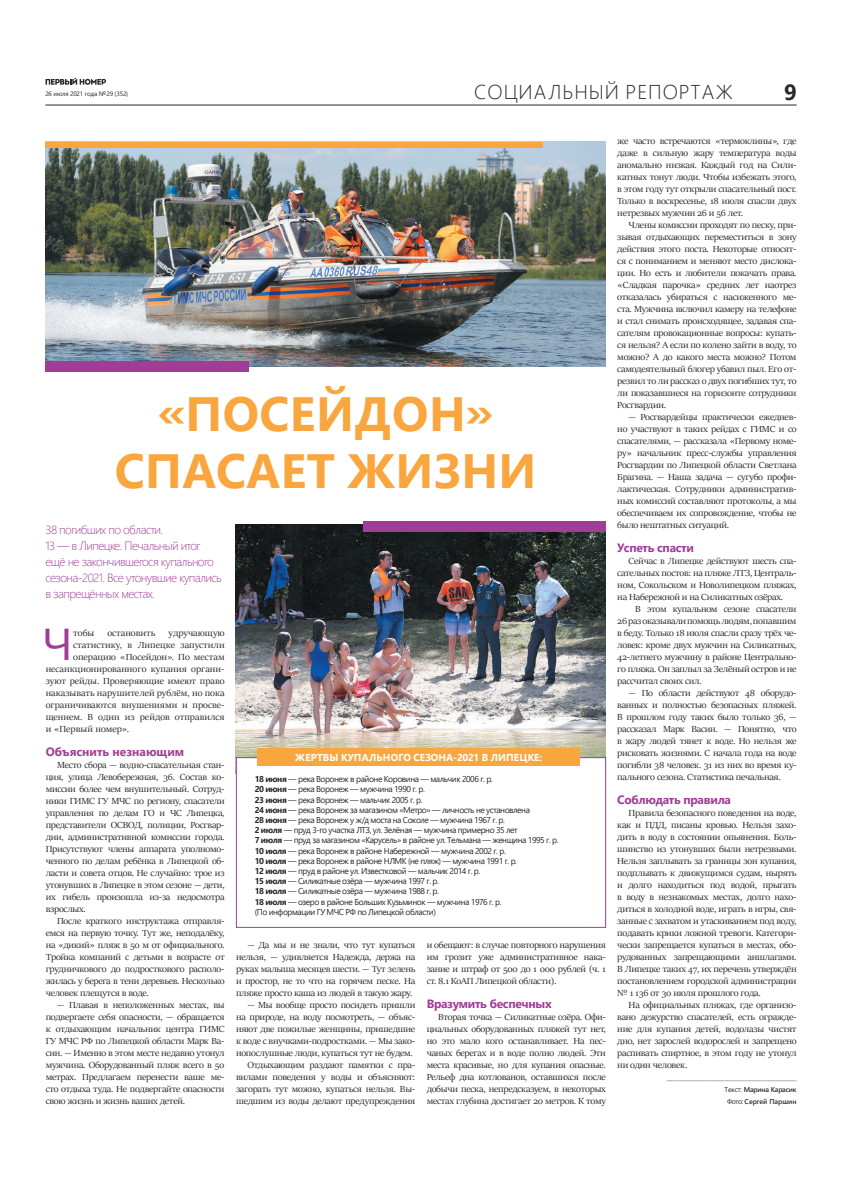
<style>
.page{position:relative;width:842px;height:1191px;background:#fff}
.page>*{position:absolute;margin:0;border:0;box-sizing:border-box;transform-origin:0 0}
.t1{font:700 48px/57px "Segoe UI";letter-spacing:.01em;color:#faa63f;text-align:center}
.t2{font:44.5px "Segoe UI";color:#a13d96;scale:1.07 1}
.t3{font:700 22px "Segoe UI";color:#2b292a}
.t4{font:300 20px "Segoe UI";letter-spacing:.045em;color:#2b292a}
.t5{font:300 12px/16px "Segoe UI";letter-spacing:-.05em;color:#a13d96}
.t6{font:700 12px "Segoe UI";letter-spacing:-.025em;color:#a13d96}
.t7{font:700 12px "Segoe UI";color:#a13d96}
.t8{font:700 10px "Segoe UI";letter-spacing:.01em;color:#fff}
.t9{font:9.9px/12px "Sitka Banner";letter-spacing:-.025em;color:#2b292a;text-align:justify;scale:1.07 1}
.t10{font:9.9px "Sitka Banner";color:#2b292a;scale:1.07 1}
.t11{font:8.5px/10.2px "Segoe UI";letter-spacing:-.055em;color:#2b292a}
.t12{font:600 7px/12px "Segoe UI";letter-spacing:-.025em;color:#2b292a;text-align:center}
.t13{font:6.4px "Segoe UI";letter-spacing:-.025em;color:#2b292a}
.s1{font-weight:700}
.s2{font-weight:400}
</style>
<div class="page">
<hr style="left:45px;top:104px;width:752px;height:1px;background:#2b292a">
<svg style="left:46px;top:78px;width:60px;height:7px"></svg>
<img style="left:46px;top:141px;width:560px;height:225px">
<img style="left:236px;top:524px;width:370px;height:233px">
<div style="left:45px;top:142px;width:497px;height:5px;background:#faa63f"></div>
<div style="left:363px;top:521px;width:243px;height:10px;background:#a13d96"></div>
<div style="left:45px;top:361px;width:204px;height:11px;background:#a13d96"></div>
<div style="left:236px;top:757px;width:370px;height:171px;background:#fff;border:1px solid #a13d96"></div>
<div style="left:257px;top:748px;width:323px;height:18px;background:#faa63f"></div>
<h3 class="t4" style="left:474px;top:73px;width:260px">СОЦИАЛЬНЫЙ РЕПОРТАЖ</h3>
<p class="t13" style="left:45px;top:88px;width:84px">26 июля 2021 года №29 (352)</p>
<h3 class="t3" style="left:784px;top:71px;width:14px">9</h3>
<h1 class="t1" style="left:115px;top:382px;width:423px">«ПОСЕЙДОН»<br>СПАСАЕТ ЖИЗНИ</h1>
<p class="t5" style="left:45px;top:521px;width:178px">38 погибших по области.<br>13 — в Липецке. Печальный итог ещё не закончившегося купального сезона-2021. Все утонувшие купались в запрещённых местах.</p>
<h2 class="t2" style="left:42px;top:602px;width:31px">Ч</h2>
<p class="t9" style="left:73px;top:627px;width:21px">тобы</p>
<p class="t10" style="left:107px;top:626px;width:46px">остановить</p>
<p class="t10" style="left:169px;top:626px;width:54px">удручающую</p>
<p class="t10" style="left:73px;top:638px;width:143px">статистику, в Липецке запустили</p>
<p class="t10" style="left:73px;top:650px;width:143px">операцию «Посейдон». По местам</p>
<p class="t10" style="left:46px;top:662px;width:169px">несанкционированного купания органи-</p>
<p class="t10" style="left:46px;top:674px;width:169px">зуют рейды. Проверяющие имеют право</p>
<p class="t10" style="left:46px;top:686px;width:169px">наказывать нарушителей рублём, но пока</p>
<p class="t10" style="left:46px;top:698px;width:169px">ограничиваются внушениями и просве-</p>
<p class="t10" style="left:46px;top:710px;width:169px">щением. В один из рейдов отправился</p>
<p class="t10" style="left:46px;top:722px;width:79px">и «Первый номер».</p>
<p class="t7" style="left:46px;top:740px;width:140px">Объяснить незнающим</p>
<p class="t9" style="left:46px;top:759px;width:169px;text-indent:11px">Место сбора — водно-спасательная стан&shy;ция, улица Левобережная, 36. Состав ко&shy;миссии более чем внушительный. Сотруд&shy;ники ГИМС ГУ МЧС по региону, спасатели управления по делам ГО и ЧС Липецка, представители ОСВОД, полиции, Росгвар&shy;дии, административной комиссии города.<br>Присутствуют члены аппарата уполномо&shy;ченного по делам ребёнка в Липецкой об&shy;ласти и совета отцов. Не случайно: трое из утонувших в Липецке в этом сезоне — дети, их гибель произошла из-за недосмотра взрослых.</p>
<p class="t9" style="left:46px;top:915px;width:169px;text-indent:11px">После краткого инструктажа отправля&shy;емся на первую точку. Тут же, неподалёку, на «дикий» пляж в 50 м от официального.<br>Тройка компаний с детьми в возрасте от грудничкового до подросткового располо&shy;жилась у берега в тени деревьев. Несколько человек плещутся в воде.</p>
<p class="t9" style="left:46px;top:999px;width:169px;text-indent:11px">— Плавая в неположенных местах, вы подвергаете себя опасности, — обращается к отдыхающим начальник центра ГИМС ГУ МЧС РФ по Липецкой области Марк Ва&shy;син. — Именно в этом месте недавно утонул мужчина. Оборудованный пляж всего в 50 метрах. Предлагаем перенести ваше ме&shy;сто отдыха туда. Не подвергайте опасности свою жизнь и жизнь ваших детей.</p>
<p class="t8" style="left:295px;top:748px;width:248px">ЖЕРТВЫ КУПАЛЬНОГО СЕЗОНА-2021 В ЛИПЕЦКЕ:</p>
<p class="t11" style="left:255px;top:773px;width:305px"><span class="s1">18 июня</span> — река Воронеж в районе Коровина — мальчик 2006 г. р.<br><span class="s1">20 июня</span> — река Воронеж — мужчина 1990 г. р.<br><span class="s1">23 июня</span> — река Воронеж — мальчик 2005 г. р.<br><span class="s1">24 июня</span> — река Воронеж за магазином «Метро» — личность не установлена<br><span class="s1">28 июня</span> — река Воронеж у ж/д моста на Соколе — мужчина 1967 г. р.<br><span class="s1">2 июля</span> — пруд 3-го участка ЛТЗ, ул. Зелёная — мужчина примерно 35 лет<br><span class="s1">7 июля</span> — пруд за магазином «Карусель» в районе ул. Тельмана — женщина 1995 г. р.<br><span class="s1">10 июля</span> — река Воронеж в районе Набережной — мужчина 2002 г. р.<br><span class="s1">10 июля</span> — река Воронеж в районе НЛМК (не пляж) — мужчина 1991 г. р.<br><span class="s1">12 июля</span> — пруд в районе ул. Известковой — мальчик 2014 г. р.<br><span class="s1">15 июля</span> — Силикатные озёра — мужчина 1997 г. р.<br><span class="s1">18 июля</span> — Силикатные озёра — мужчина 1988 г. р.<br><span class="s1">18 июля</span> — озеро в районе Больших Кузьминок — мужчина 1976 г. р.<br>(По информации ГУ МЧС РФ по Липецкой области)</p>
<p class="t9" style="left:427px;top:939px;width:169px">и обещают: в случае повторного нарушения им грозит уже административное нака&shy;зание и штраф от 500 до 1 000 рублей (ч. 1 ст. 8.1 КоАП Липецкой области).</p>
<p class="t6" style="left:427px;top:992px;width:126px">Вразумить беспечных</p>
<p class="t9" style="left:427px;top:1011px;width:169px;text-indent:11px">Вторая точка — Силикатные озёра. Офи&shy;циальных оборудованных пляжей тут нет, но это мало кого останавливает. На пес&shy;чаных берегах и в воде полно людей. Эти места красивые, но для купания опасные.<br>Рельеф дна котлованов, оставшихся после добычи песка, непредсказуем, в некоторых местах глубина достигает 20 метров. К тому</p>
<p class="t9" style="left:236px;top:939px;width:169px;text-indent:11px">— Да мы и не знали, что тут купаться нельзя, — удивляется Надежда, держа на руках малыша месяцев шести. — Тут зелень и простор, не то что на горячем песке. На пляже просто каша из людей в такую жару.</p>
<p class="t9" style="left:236px;top:999px;width:169px;text-align:right">— Мы вообще просто посидеть пришли на природе, на воду посмотреть, — объяс&shy;няют две пожилые женщины, пришедшие к воде с внучками-подростками. — Мы зако&shy;нопослушные люди, купаться тут не будем.<br>Отдыхающим раздают памятки с пра&shy;вилами поведения у воды и объясняют: загорать тут можно, купаться нельзя. Вы&shy;шедшим из воды делают предупреждения</p>
<p class="t9" style="left:617px;top:135px;width:169px">же часто встречаются «термоклины», где даже в сильную жару температура воды аномально низкая. Каждый год на Сили&shy;катных тонут люди. Чтобы избежать этого, в этом году тут открыли спасательный пост.<br>Только в воскресенье, 18 июля спасли двух нетрезвых мужчин 26 и 56 лет.</p>
<p class="t9" style="left:617px;top:219px;width:169px;text-indent:11px">Члены комиссии проходят по песку, при&shy;зывая отдыхающих переместиться в зону действия этого поста. Некоторые относят&shy;ся с пониманием и меняют место дислока&shy;ции. Но есть и любители покачать права. «Сладкая парочка» средних лет наотрез отказалась убираться с насиженного ме&shy;ста. Мужчина включил камеру на телефоне и стал снимать происходящее, задавая спа&shy;сателям провокационные вопросы: купать&shy;ся нельзя? А если по колено зайти в воду, то можно? А до какого места можно? Потом самодеятельный блогер убавил пыл. Его от&shy;резвил то ли рассказ о двух погибших тут, то ли показавшиеся на горизонте сотрудники Росгвардии.</p>
<p class="t9" style="left:617px;top:411px;width:169px;text-indent:11px">— Росгвардейцы практически ежеднев&shy;но участвуют в таких рейдах с ГИМС и со спасателями, — рассказала «Первому номе&shy;ру» начальник пресс-службы управления Росгвардии по Липецкой области Светлана Брагина. — Наша задача — сугубо профи&shy;лактическая. Сотрудники административ&shy;ных комиссий составляют протоколы, а мы обеспечиваем их сопровождение, чтобы не было нештатных ситуаций.</p>
<p class="t6" style="left:617px;top:536px;width:78px">Успеть спасти</p>
<p class="t9" style="left:617px;top:555px;width:169px;text-indent:11px">Сейчас в Липецке действуют шесть спа&shy;сательных постов: на пляже ЛТЗ, Централь&shy;ном, Сокольском и Новолипецком пляжах, на Набережной и на Силикатных озёрах.</p>
<p class="t9" style="left:617px;top:603px;width:169px;text-indent:18px">В этом купальном сезоне спасатели 26 раз оказывали помощь людям, попавшим в беду. Только 18 июля спасли сразу трёх че&shy;ловек: кроме двух мужчин на Силикатных, 42-летнего мужчину в районе Центрально&shy;го пляжа. Он заплыл за Зелёный остров и не рассчитал своих сил.</p>
<p class="t9" style="left:617px;top:687px;width:169px;text-indent:11px">— По области действуют 48 оборудо&shy;ванных и полностью безопасных пляжей.<br>В прошлом году таких было только 36, — рассказал Марк Васин. — Понятно, что в жару людей тянет к воде. Но нельзя же рисковать жизнями. С начала года на воде погибли 38 человек. 31 из них во время ку&shy;пального сезона. Статистика печальная.</p>
<p class="t6" style="left:617px;top:788px;width:115px">Соблюдать правила</p>
<p class="t9" style="left:617px;top:807px;width:169px;text-indent:11px">Правила безопасного поведения на воде, как и ПДД, писаны кровью. Нельзя захо&shy;дить в воду в состоянии опьянения. Боль&shy;шинство из утонувших были нетрезвыми.<br>Нельзя заплывать за границы зон купания, подплывать к движущимся судам, нырять и долго находиться под водой, прыгать в воду в незнакомых местах, долго нахо&shy;диться в холодной воде, играть в игры, свя&shy;занные с захватом и утаскиванием под воду, подавать крики ложной тревоги. Категори&shy;чески запрещается купаться в местах, обо&shy;рудованных запрещающими аншлагами.<br>В Липецке таких 47, их перечень утверждён постановлением городской администрации № 1 136 от 30 июля прошлого года.</p>
<p class="t9" style="left:629px;top:999px;width:158px">На официальных пляжах, где организо-</p>
<p class="t9" style="left:617px;top:1011px;width:169px">вано дежурство спасателей, есть огражде-</p>
<p class="t9" style="left:617px;top:1023px;width:169px">ние для купания детей, водолазы чистят</p>
<p class="t9" style="left:617px;top:1035px;width:169px">дно, нет зарослей водорослей и запрещено</p>
<p class="t9" style="left:617px;top:1047px;width:169px">распивать спиртное, в этом году не утонул</p>
<p class="t9" style="left:617px;top:1059px;width:67px">ни один человек.</p>
<p class="t9" style="left:666px;top:1071px;width:123px">____________________________</p>
<p class="t12" style="left:724px;top:1083px;width:74px"><span class="s2">Текст:</span> Марина Карасик<br><span class="s2">Фото:</span> Сергей Паршин</p>
</div>
